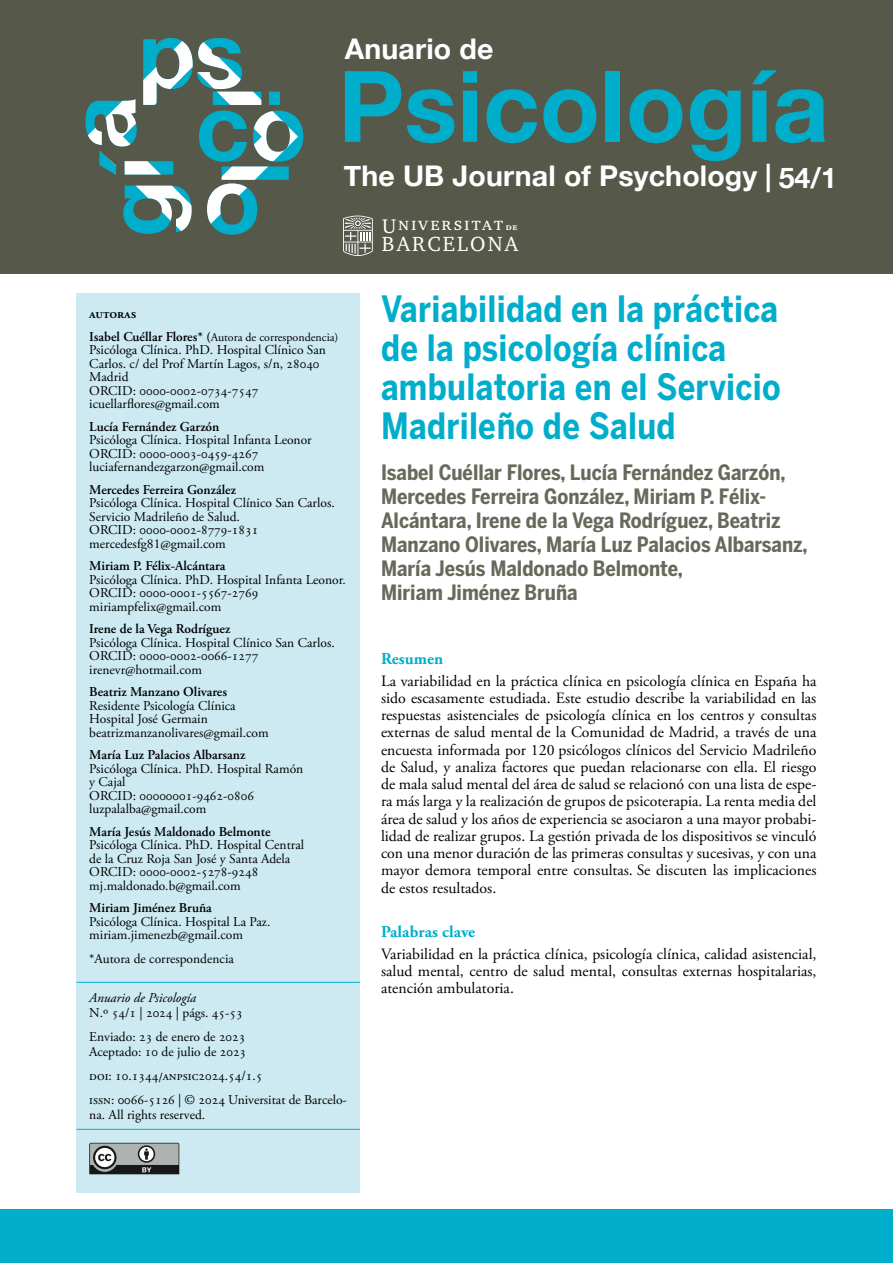
<style>
.page{position:relative;width:893px;height:1263px;background:#fff}
.page>*{position:absolute;margin:0;border:0;box-sizing:border-box;transform-origin:0 0}
.t1{font:700 99px "Helvetica Neue";color:#00aecb}
.t2{font:700 36px/39px "Benton Sans";letter-spacing:.01em;color:#00aecb;scale:.85 1}
.t3{font:700 28.5px "Helvetica Neue";letter-spacing:.005em;color:#fff}
.t4{font:700 21px/24px "Benton Sans Cond";color:#67695b}
.t5{font:21px "Charter Itc SCT";letter-spacing:.105em;color:#fff}
.t6{font:18.75px "Charter Itc SCT";letter-spacing:.095em;color:#fff}
.t7{font:700 16.5px "Adobe Garamond Pro";letter-spacing:.005em;color:#00aecb}
.t8{font:15.75px/17.2px "Adobe Garamond Pro";color:#000;text-align:justify}
.t9{font:13.5px/13.5px "Adobe Garamond Pro";color:#000}
.t10{font:600 13.5px "Adobe Garamond Pro";color:#000}
.t11{font:italic 13.5px "Adobe Garamond Pro";color:#000}
.t12{font:12px "Adobe Garamond Pro";color:#000}
.s1{font-size:20.25px}
.s2{font-family:"Charter ITC Bold SC";font-size:9.45px}
.s3{font-weight:600;font-size:13.5px}
</style>
<div class="page">
<div style="left:0;top:0;width:893px;height:274px;background:#56584a"></div>
<svg style="left:86px;top:38px;width:217px;height:197px"></svg>
<svg style="left:343px;top:216px;width:30px;height:40px"></svg>
<div style="left:0;top:1209px;width:893px;height:54px;background:#00aecb"></div>
<div style="left:77px;top:294px;width:283px;height:899px;background:#cdeaf3"></div>
<hr style="left:77px;top:982px;width:283px;height:1px;background:#00aecb">
<hr style="left:77px;top:1129px;width:283px;height:1px;background:#00aecb">
<svg style="left:89px;top:1143px;width:91px;height:32px;background:#818482"></svg>
<h3 class="t3" style="left:345px;top:31px;width:150px">Anuario de</h3>
<h1 class="t1" style="left:338px;top:45px;width:492px">Psicología</h1>
<h3 class="t3" style="left:344px;top:159px;width:495px">The UB Journal of Psychology | 54/1</h3>
<h3 class="t6" style="left:382px;top:216px;width:137px"><span class="s1">U</span>niversitat <span class="s2">de</span></h3>
<h3 class="t5" style="left:382px;top:235px;width:138px">BARCELONA</h3>
<p class="t10" style="left:89px;top:306px;width:49px">autoras</p>
<p class="t12" style="left:89px;top:330px;width:251px"><span class="s3">Isabel Cuéllar Flores* (</span>Autora de correspondencia)</p>
<p class="t9" style="left:89px;top:344px;width:238px">Psicóloga Clínica. PhD. Hospital Clínico San<br>Carlos. c/ del Prof Martín Lagos, s/n, 28040<br>Madrid<br>ORCID: 0000-0002-0734-7547 icuellarflores@gmail.com</p>
<p class="t10" style="left:89px;top:419px;width:132px">Lucía Fernández Garzón</p>
<p class="t9" style="left:89px;top:434px;width:224px">Psicóloga Clínica. Hospital Infanta Leonor<br>ORCID: 0000-0003-0459-4267 luciafernandezgarzon@gmail.com</p>
<p class="t10" style="left:89px;top:482px;width:148px">Mercedes Ferreira González</p>
<p class="t9" style="left:89px;top:497px;width:247px">Psicóloga Clínica. Hospital Clínico San Carlos.<br>Servicio Madrileño de Salud.<br>ORCID: 0000-0002-8779-1831 mercedesfg81@gmail.com</p>
<p class="t10" style="left:89px;top:558px;width:138px">Miriam P. Félix-Alcántara</p>
<p class="t9" style="left:89px;top:573px;width:258px">Psicóloga Clínica. PhD. Hospital Infanta Leonor.<br>ORCID: 0000-0001-5567-2769 miriampfelix@gmail.com</p>
<p class="t10" style="left:89px;top:621px;width:143px">Irene de la Vega Rodríguez</p>
<p class="t9" style="left:89px;top:636px;width:247px">Psicóloga Clínica. Hospital Clínico San Carlos.<br>ORCID: 0000-0002-0066-1277 irenevr@hotmail.com</p>
<p class="t10" style="left:89px;top:684px;width:139px">Beatriz Manzano Olivares</p>
<p class="t9" style="left:89px;top:699px;width:181px">Residente Psicología Clínica<br>Hospital José Germain beatrizmanzanolivares@gmail.com</p>
<p class="t10" style="left:89px;top:747px;width:158px">María Luz Palacios Albarsanz</p>
<p class="t9" style="left:89px;top:762px;width:216px">Psicóloga Clínica. PhD. Hospital Ramón y Cajal<br>ORCID: 00000001-9462-0806 luzpalalba@gmail.com</p>
<p class="t10" style="left:89px;top:824px;width:183px">María Jesús Maldonado Belmonte</p>
<p class="t9" style="left:89px;top:839px;width:216px">Psicóloga Clínica. PhD. Hospital Central de la Cruz Roja San José y Santa Adela ORCID: 0000-0002-5278-9248 mj.maldonado.b@gmail.com</p>
<p class="t10" style="left:89px;top:900px;width:124px">Miriam Jiménez Bruña</p>
<p class="t9" style="left:89px;top:915px;width:183px">Psicóloga Clínica. Hospital La Paz. miriam.jimenezb@gmail.com</p>
<p class="t9" style="left:89px;top:952px;width:146px">*Autora de correspondencia</p>
<p class="t11" style="left:89px;top:989px;width:108px">Anuario de Psicología</p>
<p class="t9" style="left:89px;top:1001px;width:158px;line-height:24px">N.º 54/1 | 2024 | págs. 45-53<br>Enviado: 23 de enero de 2023</p>
<p class="t9" style="left:89px;top:1040px;width:259px;line-height:24px">Aceptado: 10 de julio de 2023<br>doi: 10.1344/anpsic2024.54/1.5<br>issn: 0066-5126 | © 2024 Universitat de Barcelo-</p>
<p class="t9" style="left:89px;top:1108px;width:118px">na. All rights reserved.</p>
<h2 class="t2" style="left:381px;top:289px;width:472px">Variabilidad en la práctica de la psicología clínica ambulatoria en el Servicio<br>Madrileño de Salud</h2>
<p class="t4" style="left:381px;top:460px;width:428px">Isabel Cuéllar Flores, Lucía Fernández Garzón, Mercedes Ferreira González, Miriam P. Félix-Alcántara, Irene de la Vega Rodríguez, Beatriz Manzano Olivares, María Luz Palacios Albarsanz, María Jesús Maldonado Belmonte,<br>Miriam Jiménez Bruña</p>
<p class="t7" style="left:381px;top:649px;width:64px">Resumen</p>
<p class="t8" style="left:381px;top:672px;width:437px">La variabilidad en la práctica clínica en psicología clínica en España ha sido escasamente estudiada. Este estudio describe la variabilidad en las respuestas asistenciales de psicología clínica en los centros y consultas externas de salud mental de la Comunidad de Madrid, a través de una encuesta informada por 120 psicólogos clínicos del Servicio Madrileño de Salud, y analiza factores que puedan relacionarse con ella. El riesgo de mala salud mental del área de salud se relacionó con una lista de espe&shy;ra más larga y la realización de grupos de psicoterapia. La renta media del área de salud y los años de experiencia se asociaron a una mayor probabi&shy;lidad de realizar grupos. La gestión privada de los dispositivos se vinculó con una menor duración de las primeras consultas y sucesivas, y con una mayor demora temporal entre consultas. Se discuten las implicaciones de estos resultados.</p>
<p class="t7" style="left:381px;top:922px;width:96px">Palabras clave</p>
<p class="t8" style="left:381px;top:945px;width:437px">Variabilidad en la práctica clínica, psicología clínica, calidad asistencial, salud mental, centro de salud mental, consultas externas hospitalarias, atención ambulatoria.</p>
</div>
